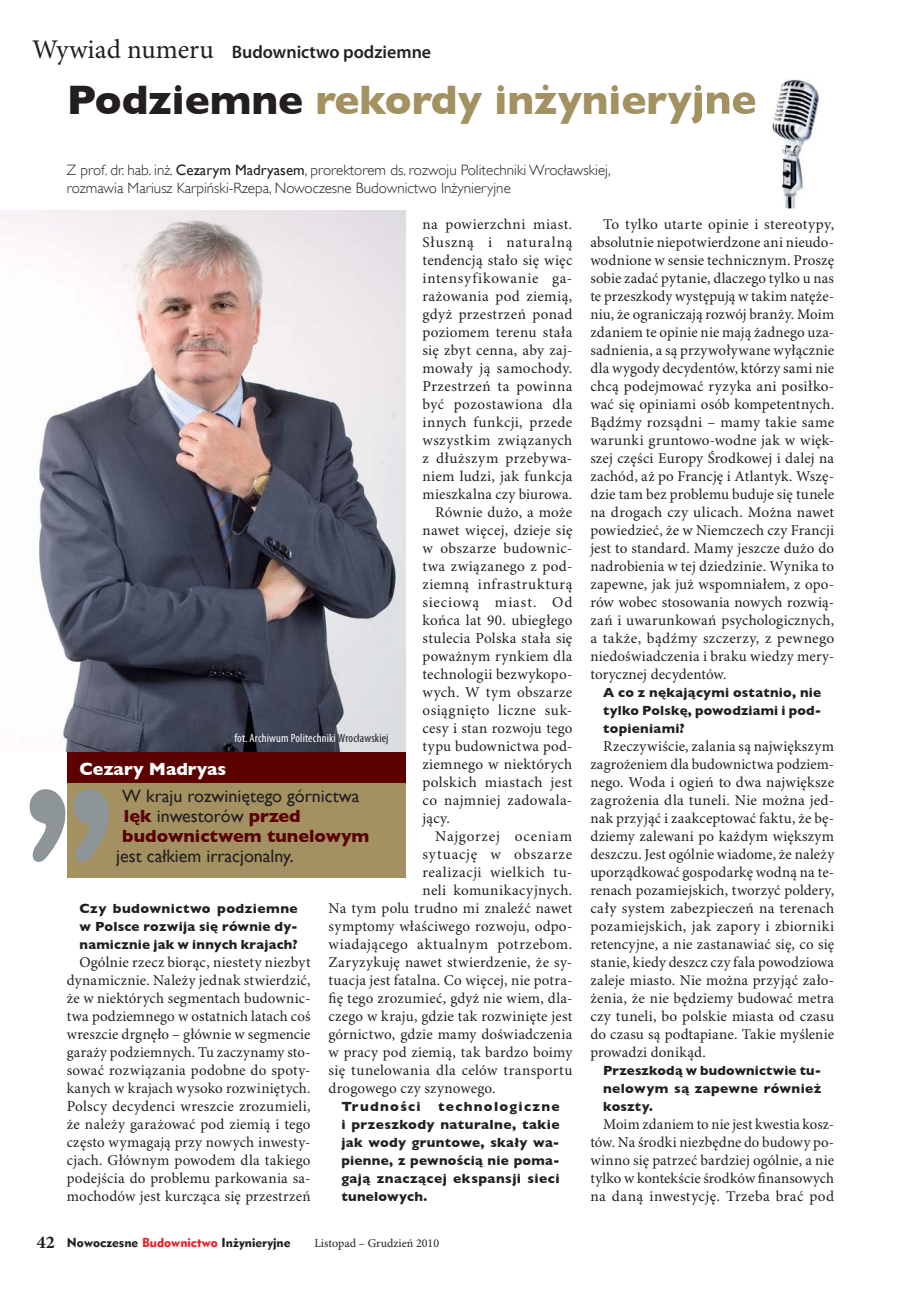
<style>
.page{position:relative;width:919px;height:1289px;background:#fff}
.page>*{position:absolute;margin:0;border:0;box-sizing:border-box;transform-origin:0 0}
.t1{font:700 42px "Gill Sans";color:#a39161}
.t2{font:18px/20.1px "Gill Sans";color:#231f20}
.t3{font:600 18px "Myriad Pro";color:#231f20}
.t4{font:700 18px "Gill Sans";color:#fff}
.t5{font:15px/18px "Minion Pro";letter-spacing:.015em;color:#231f20;text-align:justify}
.t6{font:300 15px/18px "Gill Sans";color:#231f20}
.t7{font:700 13.5px/18px "Gill Sans";letter-spacing:.02em;color:#231f20;text-align:justify}
.t8{font:700 13.5px "Gill Sans";letter-spacing:.095em;color:#231f20}
.t9{font:condensed 12px "Myriad Pro";letter-spacing:.015em;color:#fff}
.t10{font:12px "Geometr 415 Blk PL";color:#231f20}
.t11{font:12px "Minion Pro";color:#231f20}
.s1{font-family:"Minion Pro";font-weight:400;font-size:27px}
.s2{color:#231f20}
.s3{font-weight:400}
.s4{font-weight:700;color:#5b0200}
.s5{font-family:"Minion Pro";font-weight:700;font-size:18px}
.s6{color:#ed1c24}
</style>
<div class="page">
<img style="left:693px;top:79px;width:126px;height:129px">
<img style="left:683px;top:84px;width:72px;height:39px">
<div style="left:67px;top:751px;width:338px;height:35px;background:#5b0200"></div>
<div style="left:67px;top:783px;width:338px;height:94px;background:#a39161"></div>
<img style="left:0;top:211px;width:405px;height:540px">
<svg style="left:30px;top:789px;width:79px;height:72px"></svg>
<p class="t3" style="left:32px;top:45px;width:401px"><span class="s1">Wywiad numeru</span> Budownictwo podziemne</p>
<h1 class="t1" style="left:67px;top:75px;width:691px"><span class="s2">Podziemne</span> rekordy inżynieryjne</h1>
<p class="t6" style="left:67px;top:161px;width:545px">Z prof. dr. hab. inż. <span class="s3">Cezarym Madryasem</span>, prorektorem ds. rozwoju Politechniki Wrocławskiej, rozmawia Mariusz Karpiński-Rzepa, Nowoczesne Budownictwo Inżynieryjne</p>
<p class="t5" style="left:422px;top:216px;width:151px">na powierzchni miast.</p>
<p class="t5" style="left:422px;top:234px;width:151px">Słuszną i naturalną</p>
<p class="t5" style="left:422px;top:252px;width:151px">tendencją stało się więc</p>
<p class="t5" style="left:422px;top:270px;width:151px">intensyfikowanie ga-</p>
<p class="t5" style="left:422px;top:288px;width:151px">rażowania pod ziemią,</p>
<p class="t5" style="left:422px;top:306px;width:151px">gdyż przestrzeń ponad</p>
<p class="t5" style="left:422px;top:324px;width:151px">poziomem terenu stała</p>
<p class="t5" style="left:422px;top:342px;width:151px">się zbyt cenna, aby zaj-</p>
<p class="t5" style="left:422px;top:360px;width:151px">mowały ją samochody.</p>
<p class="t5" style="left:422px;top:378px;width:151px">Przestrzeń ta powinna</p>
<p class="t5" style="left:422px;top:396px;width:151px">być pozostawiona dla</p>
<p class="t5" style="left:422px;top:414px;width:151px">innych funkcji, przede</p>
<p class="t5" style="left:422px;top:432px;width:151px">wszystkim związanych</p>
<p class="t5" style="left:422px;top:450px;width:151px">z dłuższym przebywa-</p>
<p class="t5" style="left:422px;top:468px;width:151px">niem ludzi, jak funkcja</p>
<p class="t5" style="left:422px;top:486px;width:151px">mieszkalna czy biurowa.</p>
<p class="t5" style="left:435px;top:504px;width:138px">Równie dużo, a może</p>
<p class="t5" style="left:422px;top:522px;width:151px">nawet więcej, dzieje się</p>
<p class="t5" style="left:422px;top:540px;width:151px">w obszarze budownic-</p>
<p class="t5" style="left:422px;top:558px;width:151px">twa związanego z pod-</p>
<p class="t5" style="left:422px;top:576px;width:151px">ziemną infrastrukturą</p>
<p class="t5" style="left:422px;top:594px;width:151px">sieciową miast. Od</p>
<p class="t5" style="left:422px;top:612px;width:151px">końca lat 90. ubiegłego</p>
<p class="t5" style="left:422px;top:630px;width:151px">stulecia Polska stała się</p>
<p class="t5" style="left:422px;top:648px;width:151px">poważnym rynkiem dla</p>
<p class="t5" style="left:422px;top:666px;width:151px">technologii bezwykopo-</p>
<p class="t5" style="left:422px;top:684px;width:151px">wych. W tym obszarze</p>
<p class="t5" style="left:422px;top:702px;width:151px">osiągnięto liczne suk-</p>
<p class="t5" style="left:422px;top:720px;width:151px">cesy i stan rozwoju tego</p>
<p class="t5" style="left:422px;top:738px;width:151px">typu budownictwa pod-</p>
<p class="t5" style="left:422px;top:756px;width:151px">ziemnego w niektórych</p>
<p class="t5" style="left:422px;top:774px;width:151px">polskich miastach jest</p>
<p class="t5" style="left:422px;top:792px;width:151px">co najmniej zadowala-</p>
<p class="t5" style="left:422px;top:810px;width:29px">jący.</p>
<p class="t5" style="left:435px;top:828px;width:138px">Najgorzej oceniam</p>
<p class="t5" style="left:422px;top:846px;width:151px">sytuację w obszarze</p>
<p class="t5" style="left:422px;top:864px;width:151px">realizacji wielkich tu-</p>
<p class="t5" style="left:422px;top:882px;width:151px">neli komunikacyjnych.</p>
<p class="t5" style="left:328px;top:900px;width:245px">Na tym polu trudno mi znaleźć nawet</p>
<p class="t5" style="left:328px;top:918px;width:245px">symptomy właściwego rozwoju, odpo-</p>
<p class="t5" style="left:328px;top:936px;width:245px">wiadającego aktualnym potrzebom.</p>
<p class="t5" style="left:328px;top:954px;width:245px">Zaryzykuję nawet stwierdzenie, że sy-</p>
<p class="t5" style="left:328px;top:972px;width:245px">tuacja jest fatalna. Co więcej, nie potra-</p>
<p class="t5" style="left:328px;top:990px;width:245px">fię tego zrozumieć, gdyż nie wiem, dla-</p>
<p class="t5" style="left:328px;top:1008px;width:245px">czego w kraju, gdzie tak rozwinięte jest</p>
<p class="t5" style="left:328px;top:1026px;width:245px">górnictwo, gdzie mamy doświadczenia</p>
<p class="t5" style="left:328px;top:1044px;width:245px">w pracy pod ziemią, tak bardzo boimy</p>
<p class="t5" style="left:328px;top:1062px;width:245px">się tunelowania dla celów transportu</p>
<p class="t5" style="left:328px;top:1080px;width:168px">drogowego czy szynowego.</p>
<p class="t8" style="left:341px;top:1098px;width:81px">Trudności</p>
<p class="t9" style="left:234px;top:733px;width:156px">fot. Archiwum Politechniki <span class="s2">Wrocławskiej</span></p>
<p class="t4" style="left:80px;top:758px;width:148px">Cezary Madryas</p>
<p class="t2" style="left:122px;top:785px;width:248px">W kraju rozwiniętego górnictwa <span class="s4">lęk</span> inwestorów <span class="s4">przed budownictwem tunelowym</span></p>
<p class="t2" style="left:116px;top:845px;width:179px">jest całkiem irracjonalny.</p>
<p class="t7" style="left:80px;top:899px;width:220px">Czy budownictwo podziemne w Polsce rozwija się równie dy&shy;namicznie jak w innych krajach?</p>
<p class="t5" style="left:67px;top:954px;width:245px;text-indent:13px">Ogólnie rzecz biorąc, niestety niezbyt dynamicznie. Należy jednak stwierdzić, że w niektórych segmentach budownic&shy;twa podziemnego w ostatnich latach coś wreszcie drgnęło – głównie w segmencie garaży podziemnych. Tu zaczynamy sto&shy;sować rozwiązania podobne do spoty&shy;kanych w krajach wysoko rozwiniętych.<br>Polscy decydenci wreszcie zrozumieli, że należy garażować pod ziemią i tego często wymagają przy nowych inwesty&shy;cjach. Głównym powodem dla takiego podejścia do problemu parkowania sa&shy;mochodów jest kurcząca się przestrzeń</p>
<p class="t7" style="left:341px;top:1097px;width:220px;text-indent:97px">technologiczne i przeszkody naturalne, takie jak wody gruntowe, skały wa&shy;pienne, z pewnością nie poma&shy;gają znaczącej ekspansji sieci tunelowych.</p>
<p class="t10" style="left:37px;top:1236px;width:255px"><span class="s5">42</span> Nowoczesne <span class="s6">Budownictwo</span> Inżynieryjne</p>
<p class="t11" style="left:314px;top:1238px;width:126px">Listopad – Grudzień 2010</p>
<p class="t5" style="left:590px;top:216px;width:245px;text-indent:13px">To tylko utarte opinie i stereotypy, absolutnie niepotwierdzone ani nieudo&shy;wodnione w sensie technicznym. Proszę sobie zadać pytanie, dlaczego tylko u nas te przeszkody występują w takim natęże&shy;niu, że ograniczają rozwój branży. Moim zdaniem te opinie nie mają żadnego uza&shy;sadnienia, a są przywoływane wyłącznie dla wygody decydentów, którzy sami nie chcą podejmować ryzyka ani posiłko&shy;wać się opiniami osób kompetentnych.<br>Bądźmy rozsądni – mamy takie same warunki gruntowo-wodne jak w więk&shy;szej części Europy Środkowej i dalej na zachód, aż po Francję i Atlantyk. Wszę&shy;dzie tam bez problemu buduje się tunele na drogach czy ulicach. Można nawet powiedzieć, że w Niemczech czy Francji jest to standard. Mamy jeszcze dużo do nadrobienia w tej dziedzinie. Wynika to zapewne, jak już wspomniałem, z opo&shy;rów wobec stosowania nowych rozwią&shy;zań i uwarunkowań psychologicznych, a także, bądźmy szczerzy, z pewnego niedoświadczenia i braku wiedzy mery&shy;torycznej decydentów.</p>
<p class="t7" style="left:603px;top:683px;width:220px">A co z nękającymi ostatnio, nie tylko Polskę, powodziami i pod&shy;topieniami?</p>
<p class="t5" style="left:590px;top:738px;width:245px;text-indent:13px">Rzeczywiście, zalania są największym zagrożeniem dla budownictwa podziem&shy;nego. Woda i ogień to dwa największe zagrożenia dla tuneli. Nie można jed&shy;nak przyjąć i zaakceptować faktu, że bę&shy;dziemy zalewani po każdym większym deszczu. Jest ogólnie wiadome, że należy uporządkować gospodarkę wodną na te&shy;renach pozamiejskich, tworzyć poldery, cały system zabezpieczeń na terenach pozamiejskich, jak zapory i zbiorniki retencyjne, a nie zastanawiać się, co się stanie, kiedy deszcz czy fala powodziowa zaleje miasto. Nie można przyjąć zało&shy;żenia, że nie będziemy budować metra czy tuneli, bo polskie miasta od czasu do czasu są podtapiane. Takie myślenie prowadzi donikąd.</p>
<p class="t7" style="left:603px;top:1061px;width:220px">Przeszkodą w budownictwie tu&shy;nelowym są zapewne również koszty.</p>
<p class="t5" style="left:590px;top:1116px;width:245px;text-indent:13px">Moim zdaniem to nie jest kwestia kosz&shy;tów. Na środki niezbędne do budowy po&shy;winno się patrzeć bardziej ogólnie, a nie tylko w kontekście środków finansowych na daną inwestycję. Trzeba brać pod</p>
</div>
